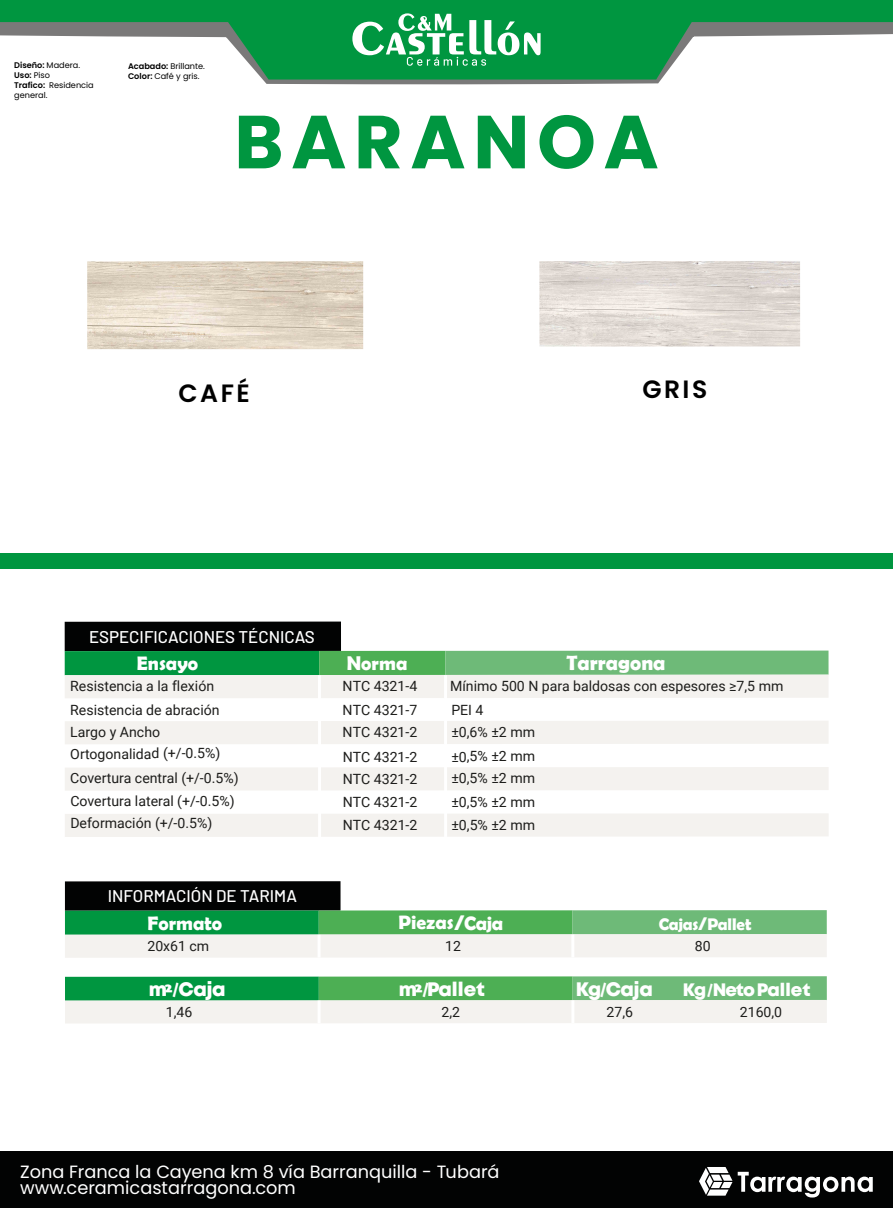
<style>
.page{position:relative;width:893px;height:1208px;background:#fff}
.page>*{position:absolute;margin:0;border:0;box-sizing:border-box;transform-origin:0 0}
.t1{font:700 75px "Poppins";letter-spacing:.1em;color:#009640}
.t2{font:600 25.05px "Poppins";letter-spacing:.1em;color:#000}
.t3{font:700 21px "Berlin Sans FB Demi";color:#fff}
.t4{font:700 19.5px "Berlin Sans FB Demi";color:#fff}
.t5{font:19.5px "Mont Heavy DEMO";letter-spacing:-.02em;color:#fff}
.t6{font:18px "Mont Heavy DEMO";letter-spacing:-.04em;color:#fff}
.t7{font:17.7px/16.5px "Poppins";color:#fff}
.t8{font:500 16.95px "Barlow";color:#fff}
.t9{font:700 16.95px "Berlin Sans FB Demi";letter-spacing:-.02em;color:#fff}
.t10{font:14.1px/23.4px "Roboto";color:#1d1d1b}
.t11{font:8.25px/9.8px "Poppins";color:#000}
.s1{font-weight:600}
.s2{font-family:"Cocogoose";font-weight:400}
.s3{font-family:"Berlin Sans FB Demi";font-weight:700}
</style>
<div class="page">
<hr style="left:263px;top:80px;width:398px;height:4px;background:#7a7979">
<svg style="left:0;top:0;width:893px;height:80px;fill:#009640"></svg>
<svg style="left:352px;top:13px;width:189px;height:53px"></svg>
<div style="left:0;top:553px;width:893px;height:16px;background:#009640"></div>
<div style="left:65px;top:621px;width:276px;height:30px;background:#020303"></div>
<div style="left:65px;top:651px;width:254px;height:24px;background:#009640"></div>
<div style="left:319px;top:651px;width:126px;height:24px;background:#4daf54"></div>
<div style="left:445px;top:650px;width:383px;height:25px;background:#6eba78"></div>
<div style="left:65px;top:674px;width:763px;height:24px;background:#f4f2ef"></div>
<div style="left:65px;top:721px;width:763px;height:23px;background:#f4f2ef"></div>
<div style="left:65px;top:767px;width:764px;height:23px;background:#f4f2ef"></div>
<div style="left:65px;top:813px;width:764px;height:24px;background:#f4f2ef"></div>
<hr style="left:318px;top:675px;width:3px;height:162px;background:#fff">
<hr style="left:444px;top:675px;width:3px;height:162px;background:#fff">
<div style="left:65px;top:881px;width:276px;height:29px;background:#020303"></div>
<div style="left:65px;top:910px;width:254px;height:24px;background:#009640"></div>
<div style="left:319px;top:910px;width:254px;height:24px;background:#4daf54"></div>
<div style="left:573px;top:910px;width:254px;height:24px;background:#6eba78"></div>
<div style="left:65px;top:976px;width:254px;height:25px;background:#009640"></div>
<div style="left:319px;top:976px;width:254px;height:24px;background:#4daf54"></div>
<div style="left:573px;top:976px;width:254px;height:24px;background:#6eba78"></div>
<div style="left:65px;top:934px;width:762px;height:23px;background:#f4f2ef"></div>
<hr style="left:318px;top:935px;width:3px;height:22px;background:#fff">
<hr style="left:571px;top:934px;width:3px;height:23px;background:#fff">
<div style="left:65px;top:1000px;width:762px;height:23px;background:#f4f2ef"></div>
<hr style="left:318px;top:1000px;width:3px;height:23px;background:#fff">
<hr style="left:571px;top:1000px;width:3px;height:23px;background:#fff">
<div style="left:0;top:1152px;width:893px;height:56px;background:#020303"></div>
<svg style="left:699px;top:1167px;width:33px;height:28px"></svg>
<svg style="left:738px;top:1171px;width:135px;height:26px"></svg>
<img style="left:87px;top:261px;width:276px;height:88px">
<img style="left:539px;top:261px;width:261px;height:86px">
<p class="t11" style="left:14px;top:60px;width:81px"><span class="s1">Diseño:</span> Madera.<br><span class="s1">Uso:</span> Piso<br><span class="s1">Trafico:</span> Residencia general.</p>
<p class="t11" style="left:128px;top:61px;width:78px"><span class="s1">Acabado:</span> Brillante.<br><span class="s1">Color:</span> Café y gris.</p>
<h1 class="t1" style="left:234px;top:99px;width:426px">BARANOA</h1>
<h2 class="t2" style="left:179px;top:379px;width:73px">CAFÉ</h2>
<h2 class="t2" style="left:642px;top:375px;width:66px">GRIS</h2>
<p class="t8" style="left:89px;top:624px;width:227px">ESPECIFICACIONES TÉCNICAS</p>
<p class="t10" style="left:70px;top:674px;width:145px">Resistencia a la flexión</p>
<p class="t10" style="left:343px;top:673px;width:76px;line-height:23.9px">NTC 4321-4<br>NTC 4321-7</p>
<p class="t10" style="left:343px;top:719px;width:76px;line-height:24.8px">NTC 4321-2<br>NTC 4321-2</p>
<p class="t10" style="left:343px;top:766px;width:76px;text-align:justify">NTC 4321-2<br>NTC 4321-2<br>NTC 4321-2</p>
<h3 class="t4" style="left:137px;top:652px;width:63px">Ensayo</h3>
<h3 class="t4" style="left:347px;top:652px;width:62px">Norma</h3>
<h3 class="t3" style="left:566px;top:650px;width:101px">Tarragona</h3>
<p class="t10" style="left:450px;top:673px;width:335px">Mínimo 500 N para baldosas con espesores ≥7,5 mm</p>
<p class="t10" style="left:70px;top:698px;width:152px;line-height:21.9px">Resistencia de abración<br>Largo y Ancho<br>Ortogonalidad (+/-0.5%)</p>
<p class="t10" style="left:70px;top:766px;width:170px;line-height:22.6px">Covertura central (+/-0.5%)<br>Covertura lateral (+/-0.5%)<br>Deformación (+/-0.5%)</p>
<p class="t10" style="left:451px;top:698px;width:85px;line-height:22px">PEI 4<br>±0,6% ±2 mm</p>
<p class="t10" style="left:451px;top:745px;width:85px;line-height:21.3px">±0,5% ±2 mm ±0,5% ±2 mm</p>
<p class="t10" style="left:451px;top:789px;width:85px">±0,5% ±2 mm ±0,5% ±2 mm</p>
<p class="t8" style="left:108px;top:883px;width:191px">INFORMACIÓN DE TARIMA</p>
<p class="t10" style="left:147px;top:934px;width:63px">20x61 cm</p>
<h3 class="t4" style="left:147px;top:911px;width:76px">Formato</h3>
<h3 class="t4" style="left:398px;top:911px;width:107px">Piezas<span class="s2">/</span>Caja</h3>
<p class="t9" style="left:659px;top:914px;width:94px">Cajas<span class="s2">/</span>Pallet</p>
<p class="t10" style="left:445px;top:933px;width:17px">12</p>
<p class="t10" style="left:695px;top:933px;width:17px">80</p>
<h3 class="t5" style="left:149px;top:978px;width:78px">m<span class="s3">²/</span>Caja</h3>
<h3 class="t5" style="left:399px;top:978px;width:88px">m<span class="s3">²/</span>Pallet</h3>
<h3 class="t5" style="left:576px;top:978px;width:78px">Kg<span class="s3">/</span>Caja</h3>
<p class="t6" style="left:683px;top:979px;width:129px">Kg<span class="s3">/</span>Neto Pallet</p>
<p class="t10" style="left:166px;top:999px;width:28px">1,46</p>
<p class="t10" style="left:441px;top:999px;width:20px">2,2</p>
<p class="t10" style="left:607px;top:999px;width:28px">27,6</p>
<p class="t10" style="left:740px;top:999px;width:44px">2160,0</p>
<p class="t7" style="left:20px;top:1163px;width:481px">Zona Franca la Cayena km 8 vía Barranquilla - Tubará www.ceramicastarragona.com</p>
</div>
